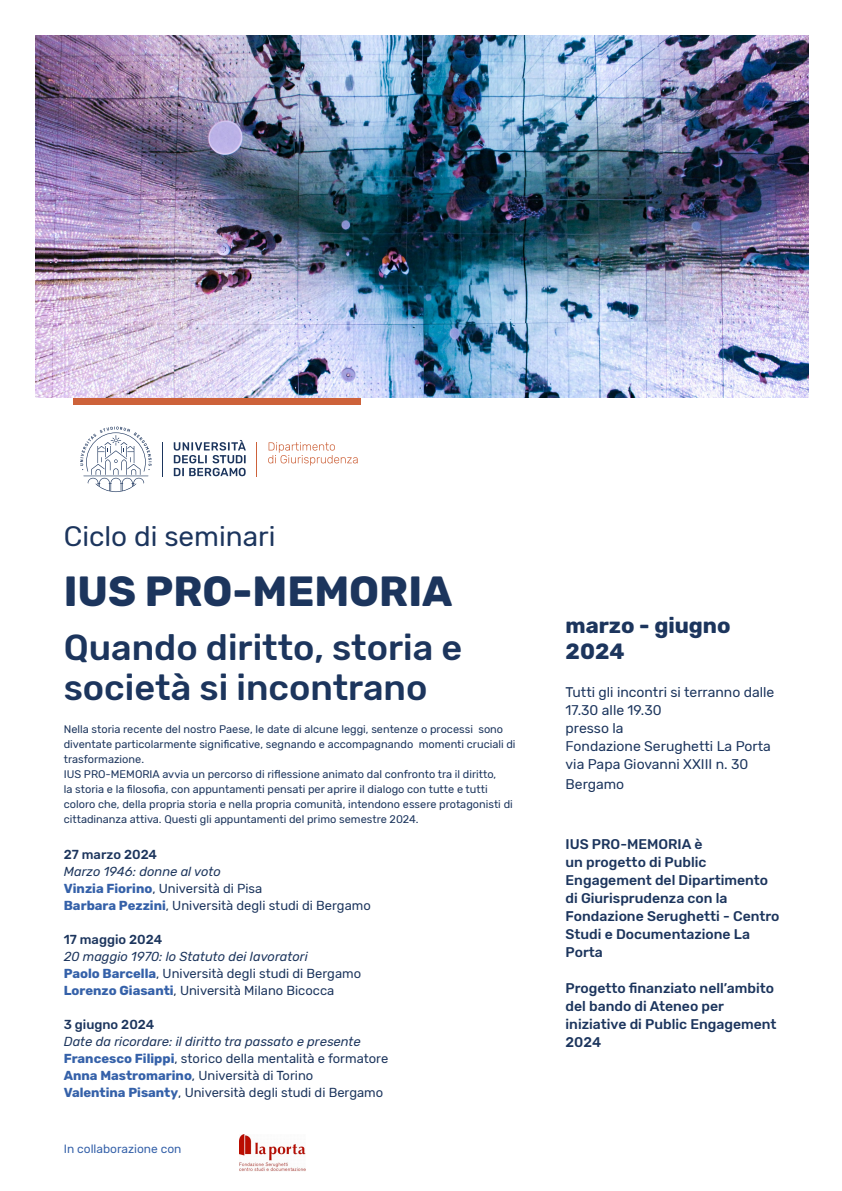
<style>
.page{position:relative;width:842px;height:1191px;background:#fff}
.page>*{position:absolute;margin:0;border:0;box-sizing:border-box;transform-origin:0 0}
.t1{font:700 42px "Rubik";color:#1c355d}
.t2{font:500 36px/40px "Rubik";color:#1c355d}
.t3{font:28px "Rubik";color:#1c355d}
.t4{font:700 22px/26px "Rubik";color:#1c355d}
.t5{font:500 14px/18px "Rubik";color:#1c355d}
.t6{font:14px/18px "Rubik";color:#1c355d}
.t7{font:13px/17px "Rubik";color:#1c355d}
.t8{font:500 13px "Rubik";color:#1c355d}
.t9{font:12px "Rubik";color:#3561a9}
.t10{font:11px/15px "Rubik";color:#1c355d}
.s1{font-style:italic}
.s2{font-weight:700;color:#3561a9}
</style>
<div class="page">
<img style="left:36px;top:35px;width:772px;height:363px">
<img style="left:239px;top:1134px;width:66px;height:37px">
<div style="left:74px;top:398px;width:287px;height:6px;background:#cd623a"></div>
<hr style="left:162px;top:442px;width:1px;height:34px;background:#1c355d">
<svg style="left:174px;top:440px;width:72px;height:36px"></svg>
<svg style="left:80px;top:426px;width:72px;height:66px"></svg>
<hr style="left:257px;top:442px;width:1px;height:34px;background:#cd623a">
<svg style="left:268px;top:442px;width:90px;height:23px"></svg>
<h3 class="t3" style="left:64px;top:520px;width:213px">Ciclo di seminari</h3>
<h1 class="t1" style="left:64px;top:566px;width:390px">IUS PRO-MEMORIA</h1>
<h2 class="t2" style="left:64px;top:628px;width:400px">Quando diritto, storia e società si incontrano</h2>
<p class="t10" style="left:64px;top:722px;width:453px">Nella storia recente del nostro Paese, le date di alcune leggi, sentenze o processi sono diventate particolarmente significative, segnando e accompagnando momenti cruciali di trasformazione.<br>IUS PRO-MEMORIA avvia un percorso di riflessione animato dal confronto tra il diritto,<br>la storia e la filosofia, con appuntamenti pensati per aprire il dialogo con tutte e tutti coloro che, della propria storia e nella propria comunità, intendono essere protagonisti di cittadinanza attiva. Questi gli appuntamenti del primo semestre 2024.</p>
<p class="t8" style="left:64px;top:847px;width:95px">27 marzo 2024</p>
<p class="t7" style="left:64px;top:863px;width:308px"><span class="s1">Marzo 1946: donne al voto<br></span><span class="s2">Vinzia Fiorino</span>, Università di Pisa<br><span class="s2">Barbara Pezzini</span>, Università degli studi di Bergamo</p>
<p class="t8" style="left:64px;top:932px;width:100px">17 maggio 2024</p>
<p class="t7" style="left:64px;top:948px;width:299px"><span class="s1">20 maggio 1970: lo Statuto dei lavoratori<br></span><span class="s2">Paolo Barcella</span>, Università degli studi di Bergamo<br><span class="s2">Lorenzo Giasanti</span>, Università Milano Bicocca</p>
<p class="t8" style="left:64px;top:1017px;width:92px">3 giugno 2024</p>
<p class="t7" style="left:64px;top:1033px;width:326px"><span class="s1">Date da ricordare: il diritto tra passato e presente </span><span class="s2">Francesco Filippi</span>, storico della mentalità e formatore <span class="s2">Anna Mastromarino</span>, Università di Torino<br><span class="s2">Valentina Pisanty</span>, Università degli studi di Bergamo</p>
<p class="t9" style="left:64px;top:1142px;width:119px">In collaborazione con</p>
<h3 class="t4" style="left:566px;top:613px;width:167px">marzo - giugno<br>2024</h3>
<p class="t6" style="left:566px;top:683px;width:210px">Tutti gli incontri si terranno dalle<br>17.30 alle 19.30<br>presso la<br>Fondazione Serughetti La Porta via Papa Giovanni XXIII n. 30</p>
<p class="t6" style="left:566px;top:775px;width:60px">Bergamo</p>
<p class="t5" style="left:566px;top:835px;width:215px">IUS PRO-MEMORIA è<br>un progetto di Public<br>Engagement del Dipartimento di Giurisprudenza con la<br>Fondazione Serughetti - Centro<br>Studi e Documentazione La<br>Porta</p>
<p class="t5" style="left:566px;top:979px;width:213px">Progetto finanziato nell’ambito del bando di Ateneo per iniziative di Public Engagement<br>2024</p>
</div>
